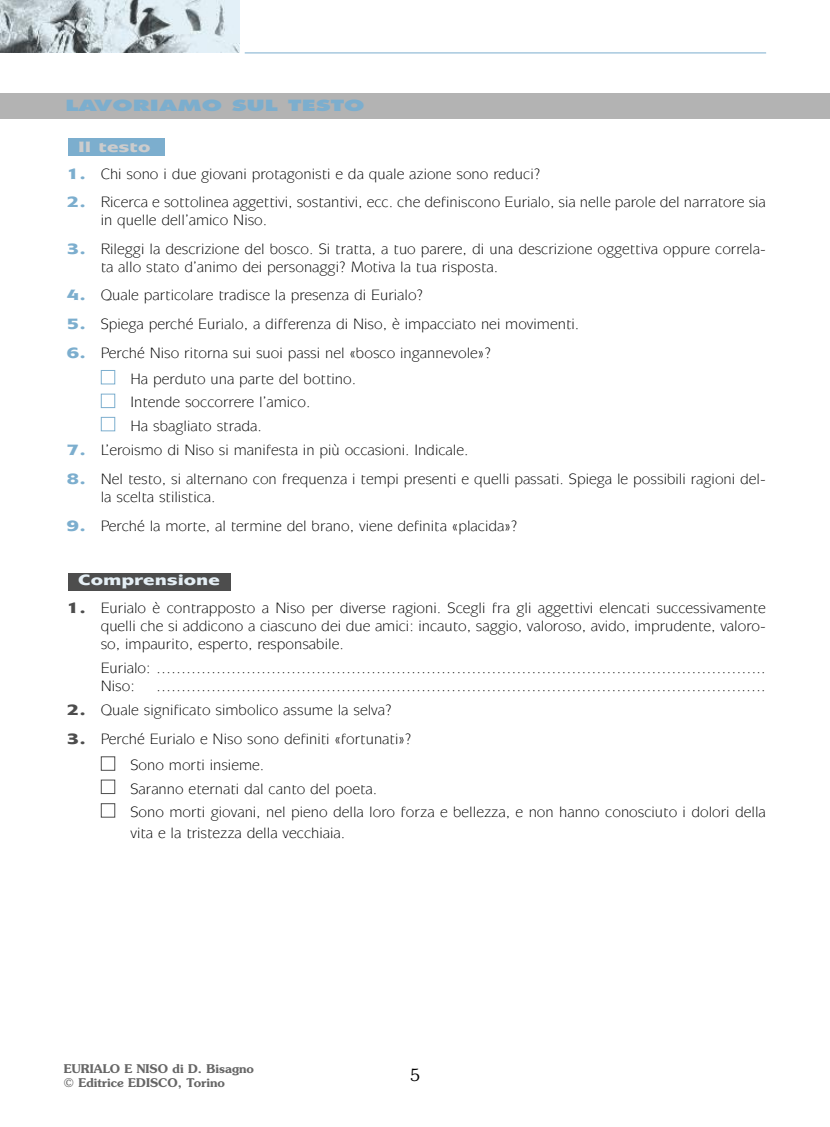
<style>
.page{position:relative;width:830px;height:1127px;background:#fff}
.page>*{position:absolute;margin:0;border:0;box-sizing:border-box;transform-origin:0 0}
.t1{font:300 16.5px "Souvenir";color:#000}
.t2{font:15px/18px "Mixage IT Cby BT";color:#000}
.t3{font:800 15px "Futura";color:#7caece;scale:1.5 1}
.t4{font:900 15px "Mixage IT Cby BT";color:#e5eff5;scale:1.3 1}
.t5{font:900 15px "Mixage IT Cby BT";color:#ccc;scale:1.3 1}
.t6{font:600 12px/14.4px "Souvenir";color:#666}
.s1{font-weight:900;color:#7caece}
.s2{color:#fff}
.s3{font-weight:900;color:#4d4d4d}
</style>
<div class="page">
<img style="left:0;top:0;width:239px;height:53px">
<hr style="left:244px;top:53px;width:521px;height:1px;background:#7caece">
<div style="left:68px;top:573px;width:162px;height:17px;background:#4d4d4d"></div>
<div style="left:68px;top:138px;width:96px;height:18px;background:#7caece"></div>
<div style="left:0;top:94px;width:829px;height:25px;background:#b3b3b3"></div>
<p class="t3" style="left:65px;top:99px;width:201px">LAVORIAMO SUL TESTO</p>
<p class="t5" style="left:78px;top:142px;width:57px">Il testo</p>
<p class="t2" style="left:67px;top:166px;width:475px"><span class="s1">1.</span> Chi sono i due giovani protagonisti e da quale azione sono reduci?</p>
<p class="t2" style="left:101px;top:195px;width:666px;text-indent:-34px"><span class="s1">2.</span> Ricerca e sottolinea aggettivi, sostantivi, ecc. che definiscono Eurialo, sia nelle parole del narratore sia in quelle dell’amico Niso.</p>
<p class="t2" style="left:101px;top:241px;width:666px;text-indent:-34px"><span class="s1">3.</span> Rileggi la descrizione del bosco. Si tratta, a tuo parere, di una descrizione oggettiva oppure correla&shy;ta allo stato d’animo dei personaggi? Motiva la tua risposta.</p>
<p class="t2" style="left:67px;top:288px;width:358px"><span class="s1">4.</span> Quale particolare tradisce la presenza di Eurialo?</p>
<p class="t2" style="left:67px;top:317px;width:514px"><span class="s1">5.</span> Spiega perché Eurialo, a differenza di Niso, è impacciato nei movimenti.</p>
<p class="t2" style="left:67px;top:345px;width:426px"><span class="s1">6.</span> Perché Niso ritorna sui suoi passi nel «bosco ingannevole»?</p>
<p class="t2" style="left:100px;top:371px;width:257px"><span class="s2">■</span> Ha perduto una parte del bottino.</p>
<p class="t2" style="left:100px;top:395px;width:211px"><span class="s2">■</span> Intende soccorrere l’amico.</p>
<p class="t2" style="left:100px;top:418px;width:163px"><span class="s2">■</span> Ha sbagliato strada.</p>
<p class="t2" style="left:67px;top:443px;width:403px"><span class="s1">7.</span> L’eroismo di Niso si manifesta in più occasioni. Indicale.</p>
<p class="t2" style="left:101px;top:471px;width:666px;text-indent:-34px"><span class="s1">8.</span> Nel testo, si alternano con frequenza i tempi presenti e quelli passati. Spiega le possibili ragioni del&shy;la scelta stilistica.</p>
<p class="t2" style="left:67px;top:518px;width:453px"><span class="s1">9.</span> Perché la morte, al termine del brano, viene definita «placida»?</p>
<p class="t4" style="left:78px;top:575px;width:111px">Comprensione</p>
<p class="t2" style="left:101px;top:600px;width:666px;text-align:justify;text-indent:-34px"><span class="s3">1.</span> Eurialo è contrapposto a Niso per diverse ragioni. Scegli fra gli aggettivi elencati successivamente quelli che si addicono a ciascuno dei due amici: incauto, saggio, valoroso, avido, imprudente, valoro&shy;so, impaurito, esperto, responsabile.</p>
<p class="t2" style="left:101px;top:660px;width:666px">Eurialo: …………………………………………………………………………………………………………..<br>Niso:</p>
<p class="t2" style="left:156px;top:678px;width:610px">……………………………………………………………………………………………………….….</p>
<p class="t2" style="left:67px;top:703px;width:327px"><span class="s3">2.</span> Quale significato simbolico assume la selva?</p>
<p class="t2" style="left:67px;top:731px;width:347px"><span class="s3">3.</span> Perché Eurialo e Niso sono definiti «fortunati»?</p>
<p class="t2" style="left:100px;top:758px;width:165px"><span class="s2">■</span> Sono morti insieme.</p>
<p class="t2" style="left:100px;top:781px;width:278px"><span class="s2">■</span> Saranno eternati dal canto del poeta.</p>
<p class="t2" style="left:130px;top:803px;width:636px;line-height:21.3px;text-indent:-30px"><span class="s2">■</span> Sono morti giovani, nel pieno della loro forza e bellezza, e non hanno conosciuto i dolori della vita e la tristezza della vecchiaia.</p>
<p class="t6" style="left:64px;top:1061px;width:192px">EURIALO E NISO di D. Bisagno © Editrice EDISCO, Torino</p>
<p class="t1" style="left:410px;top:1066px;width:11px">5</p>
</div>
